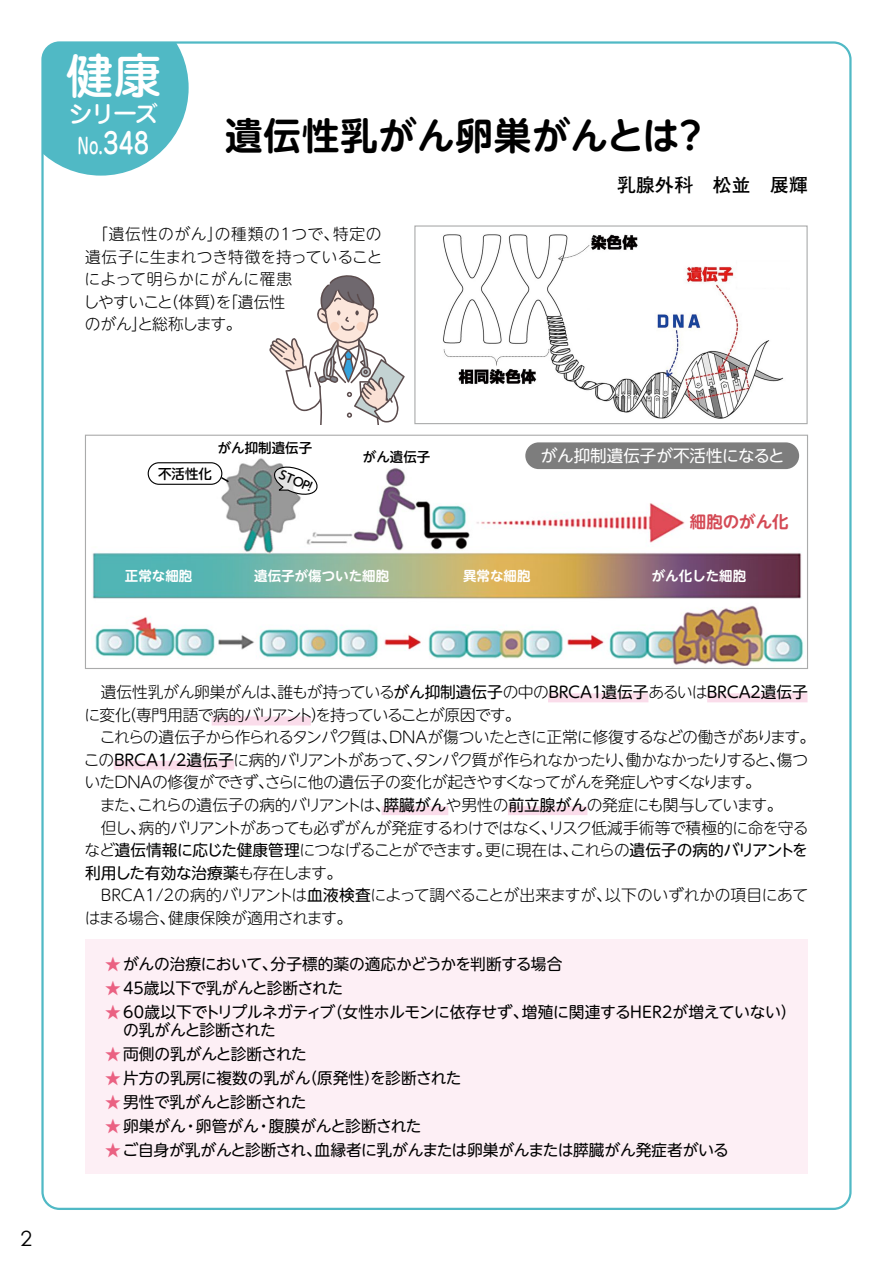
<style>
.page{position:relative;width:893px;height:1263px;background:#fff}
.page>*{position:absolute;margin:0;border:0;box-sizing:border-box;transform-origin:0 0}
.t1{font:500 48px "Jun 34";color:#fff}
.t2{font:700 37.5px "UD Shin M Go Pr 6 N De";letter-spacing:.025em;color:#000}
.t3{font:500 24px "Jun 34";color:#fff}
.t4{font:500 21.6px "Jun 34 Pro";color:#fff;scale:.7 1}
.t5{font:21px "Century Gothic";color:#000}
.t6{font:700 18.75px "Futo Go B101 Pr 6 N";letter-spacing:.02em;color:#000}
.t7{font:16.5px "UD Shin M Go Pr 6 N";color:#fff}
.t8{font:700 16.5px "UD Shin M Go Pr 6 N De";letter-spacing:-.005em;color:#d44a55}
.t9{font:300 15.75px/22.5px "UD Shin M Go Pr 6 N";letter-spacing:-.035em;color:#000}
.t10{font:15.75px/18px "UD Shin M Go Pr 6 N";letter-spacing:-.015em;color:#000}
.t11{font:300 15.75px "UD Shin M Go Pr 6 N";letter-spacing:-.06em;color:#000}
.t12{font:300 15.75px/22.5px "UD Shin M Go Pr 6 N";letter-spacing:.005em;color:#000}
.t13{font:300 15.75px "UD Shin M Go Pr 6 N";letter-spacing:-.085em;color:#000}
.t14{font:300 15.75px "UD Shin M Go Pr 6 N";letter-spacing:-.015em;color:#000}
.t15{font:700 13.5px "UD Shin M Go Pr 6 N De";color:#fff}
.t16{font:500 13.5px "UD Shin M Go Pr 6 N";color:#000}
.t17{font:500 12px "UD Shin M Go Pr 6 N";color:#000}
.s1{font-size:28.8px}
.s2{font-weight:400}
.s3{font-weight:300}
.s4{color:#ea6182}
</style>
<div class="page">
<img style="left:92px;top:442px;width:712px;height:225px">
<div style="left:85px;top:435px;width:723px;height:234px;border:1px solid #aaabab"></div>
<div style="left:548px;top:693px;width:100px;height:9px;background:#fadcea"></div>
<div style="left:212px;top:716px;width:99px;height:9px;background:#fadcea"></div>
<div style="left:114px;top:761px;width:120px;height:9px;background:#fadcea"></div>
<div style="left:382px;top:806px;width:66px;height:9px;background:#fadcea"></div>
<div style="left:508px;top:806px;width:79px;height:9px;background:#fadcea"></div>
<div style="left:707px;top:693px;width:100px;height:9px;background:#fadcea"></div>
<svg style="left:44px;top:44px;width:145px;height:132px;background:#65c1cc"></svg>
<div style="left:85px;top:939px;width:723px;height:235px;background:#fdeff5"></div>
<img style="left:443px;top:234px;width:341px;height:185px">
<div style="left:414px;top:225px;width:394px;height:199px;border:1px solid #aaabab"></div>
<div style="left:525px;top:442px;width:274px;height:27px;background:#7d7d7d;border-radius:13px"></div>
<div style="left:148px;top:463px;width:74px;height:21px;background:#fff;border-radius:11px"></div>
<div style="left:148px;top:462px;width:74px;height:23px;border:1px solid #000;border-radius:11px"></div>
<svg style="left:220px;top:476px;width:10px;height:7px"></svg>
<svg style="left:272px;top:465px;width:48px;height:32px"></svg>
<svg style="left:269px;top:275px;width:136px;height:149px"></svg>
<h1 class="t1" style="left:66px;top:44px;width:97px">健康</h1>
<h3 class="t3" style="left:69px;top:98px;width:91px">シリーズ</h3>
<h3 class="t4" style="left:78px;top:128px;width:104px">No.<span class="s1">348</span></h3>
<h2 class="t2" style="left:225px;top:103px;width:486px">遺伝性乳がん卵巣がんとは？</h2>
<p class="t6" style="left:617px;top:169px;width:192px">乳腺外科　松並　展輝</p>
<p class="t12" style="left:84px;top:222px;width:301px;text-indent:9px">「遺伝性のがん」の種類の1つで、特定の遺伝子に生まれつき特徴を持っていることによって明らかにがんに罹患<br>しやすいこと（体質）を「遺伝性<br>のがん」と総称します。</p>
<h3 class="t5" style="left:20px;top:1226px;width:13px">2</h3>
<p class="t16" style="left:218px;top:437px;width:96px">がん抑制遺伝子</p>
<p class="t16" style="left:158px;top:462px;width:55px">不活性化</p>
<p class="t17" style="left:284px;top:465px;width:36px;rotate:22deg">STOP!</p>
<p class="t16" style="left:363px;top:445px;width:69px">がん遺伝子</p>
<p class="t7" style="left:541px;top:442px;width:245px">がん抑制遺伝子が不活性になると</p>
<p class="t8" style="left:690px;top:508px;width:100px">細胞のがん化</p>
<p class="t15" style="left:125px;top:564px;width:69px">正常な細胞</p>
<p class="t15" style="left:254px;top:564px;width:136px">遺伝子が傷ついた細胞</p>
<p class="t15" style="left:463px;top:564px;width:69px">異常な細胞</p>
<p class="t15" style="left:652px;top:564px;width:96px">がん化した細胞</p>
<p class="t9" style="left:84px;top:680px;width:725px;text-indent:16px">遺伝性乳がん卵巣がんは、誰もが持っている<span class="s2">がん抑制遺伝子</span>の中の<span class="s2">BRCA1遺伝子</span>あるいは<span class="s2">BRCA2遺伝子</span>に変化（専門用語で病的バリアント）を持っていることが原因です。</p>
<p class="t11" style="left:100px;top:725px;width:717px">これらの遺伝子から作られるタンパク質は、DNAが傷ついたときに正常に修復するなどの働きがあります。</p>
<p class="t13" style="left:84px;top:747px;width:726px">この<span class="s2">BRCA1/2遺伝子</span>に病的バリアントがあって、タンパク質が作られなかったり、働かなかったりすると、傷つ</p>
<p class="t9" style="left:85px;top:770px;width:678px">いたDNAの修復ができず、さらに他の遺伝子の変化が起きやすくなってがんを発症しやすくなります。</p>
<p class="t9" style="left:100px;top:793px;width:684px">また、これらの遺伝子の病的バリアントは、<span class="s2">膵臓がん</span>や男性の<span class="s2">前立腺がん</span>の発症にも関与しています。</p>
<p class="t9" style="left:101px;top:815px;width:709px">但し、病的バリアントがあっても必ずがんが発症するわけではなく、リスク低減手術等で積極的に命を守る</p>
<p class="t11" style="left:85px;top:837px;width:725px">など<span class="s2">遺伝情報に応じた健康管理</span>につなげることができます。更に現在は、これらの<span class="s2">遺伝子の病的バリアントを</span></p>
<p class="t10" style="left:85px;top:863px;width:259px">利用した有効な治療薬<span class="s3">も存在します。</span></p>
<p class="t14" style="left:101px;top:882px;width:709px">BRCA1/2の病的バリアントは<span class="s2">血液検査</span>によって調べることが出来ますが、以下のいずれかの項目にあて</p>
<p class="t9" style="left:85px;top:905px;width:269px">はまる場合、健康保険が適用されます。</p>
<p class="t10" style="left:105px;top:954px;width:459px"><span class="s4">★</span>がんの治療において、分子標的薬の適応かどうかを判断する場合</p>
<p class="t10" style="left:105px;top:978px;width:239px"><span class="s4">★</span>45歳以下で乳がんと診断された</p>
<p class="t10" style="left:123px;top:1002px;width:674px;text-indent:-18px"><span class="s4">★</span> 60歳以下でトリプルネガティブ（女性ホルモンに依存せず、増殖に関連するHER2が増えていない）の乳がんと診断された</p>
<p class="t10" style="left:105px;top:1044px;width:203px"><span class="s4">★</span>両側の乳がんと診断された</p>
<p class="t10" style="left:105px;top:1068px;width:358px"><span class="s4">★</span>片方の乳房に複数の乳がん（原発性）を診断された</p>
<p class="t10" style="left:105px;top:1092px;width:203px"><span class="s4">★</span>男性で乳がんと診断された</p>
<p class="t10" style="left:105px;top:1116px;width:318px"><span class="s4">★</span>卵巣がん・卵管がん・腹膜がんと診断された</p>
<p class="t10" style="left:105px;top:1140px;width:625px"><span class="s4">★</span>ご自身が乳がんと診断され、血縁者に乳がんまたは卵巣がんまたは膵臓がん発症者がいる</p>
</div>
